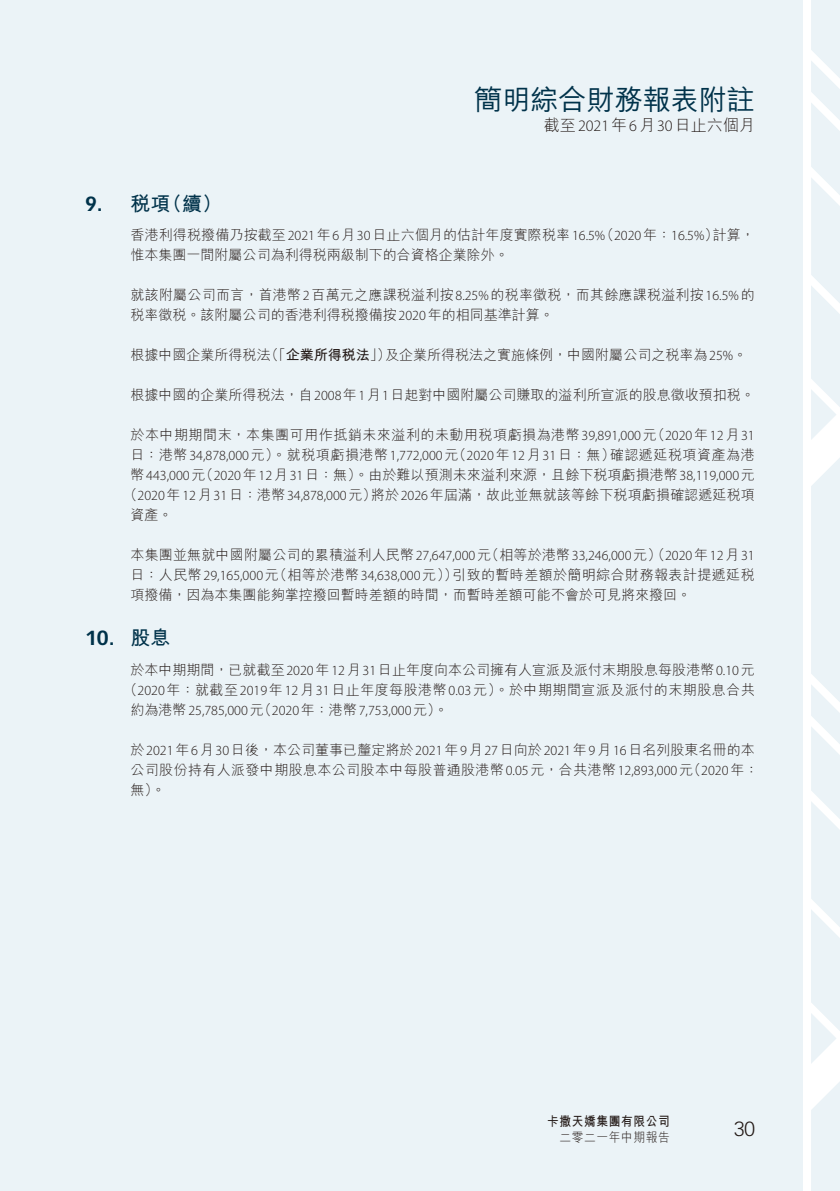
<style>
.page{position:relative;width:840px;height:1191px;background:#fff}
.page>*{position:absolute;margin:0;border:0;box-sizing:border-box;transform-origin:0 0}
.t1{font:500 28px "M Hei HK";color:#00324a}
.Note_Subhead_1{font:700 20px "M Hei HK";color:#00324a}
.Note_Subhead_1-2{font:700 20px "Vectora LT Std";color:#00324a}
.t2{font:300 20px "Vectora LT Std";color:#231916}
.t3{font:300 16px "M Hei HK";color:#231916}
.t4{font:300 14px/20px "M Hei HK";letter-spacing:.005em;color:#231916}
.t5{font:300 14px/20px "Myriad Pro";color:#231916}
.t6{font:300 14px/20px "M Hei HK";letter-spacing:.035em;color:#231916;text-align:right}
.t7{font:300 14px/20px "M Hei HK";letter-spacing:.025em;color:#231916}
.t8{font:700 14px "M Hei HK";color:#231916}
.t9{font:700 13px "M Hei HK";letter-spacing:.05em;color:#231916;scale:.9 1}
.t10{font:300 13px "M Hei HK";letter-spacing:.05em;color:#231916;scale:.9 1}
.s1{font-family:"Myriad Pro"}
.s2{font-family:"M Hei HK"}
.s3{font-weight:300}
</style>
<div class="page">
<div style="left:1px;top:0;width:838px;height:1191px;background:#ebf3f7"></div>
<svg style="left:810px;top:0;width:29px;height:1191px"></svg>
<div style="left:803px;top:0;width:7px;height:1191px;background:#fff"></div>
<h1 class="t1" style="left:474px;top:79px;width:281px">簡明綜合財務報表附註</h1>
<p class="t3" style="left:543px;top:117px;width:212px">截至<span class="s1">2021</span>年<span class="s1">6</span>月<span class="s1">30</span>日止六個月</p>
<p class="Note_Subhead_1-2" style="left:85px;top:191px;width:19px">9.</p>
<p class="Note_Subhead_1-2" style="left:85px;top:626px;width:31px">10.</p>
<p class="Note_Subhead_1" style="left:130px;top:189px;width:41px">稅項</p>
<p class="Note_Subhead_1" style="left:162px;top:189px;width:61px">（續(</p>
<p class="t5" style="left:599px;top:225px;width:120px"><span class="s2">（</span>2020<span class="s2">年：</span>16.5%<span class="s2">）</span></p>
<p class="t4" style="left:130px;top:224px;width:476px">香港利得稅撥備乃按截至<span class="s1">2021</span>年<span class="s1">6</span>月<span class="s1">30</span>日止六個月的估計年度實際稅率<span class="s1">16.5%</span>惟本集團一間附屬公司為利得稅兩級制下的合資格企業除外。</p>
<p class="t4" style="left:130px;top:284px;width:625px">就該附屬公司而言，首港幣<span class="s1">2</span>百萬元之應課稅溢利按<span class="s1">8.25%</span>的稅率徵稅，而其餘應課稅溢利按<span class="s1">16.5%</span>的稅率徵稅。該附屬公司的香港利得稅撥備按<span class="s1">2020</span>年的相同基準計算。</p>
<p class="t4" style="left:385px;top:344px;width:363px">及企業所得稅法之實施條例，中國附屬公司之稅率為<span class="s1">25%</span>。</p>
<p class="t4" style="left:712px;top:224px;width:44px">計算，</p>
<p class="t8" style="left:265px;top:344px;width:127px"><span class="s3">（「</span>企業所得稅法<span class="s3">」）</span></p>
<p class="t4" style="left:130px;top:344px;width:141px">根據中國企業所得稅法</p>
<p class="t4" style="left:130px;top:384px;width:625px">根據中國的企業所得稅法，自<span class="s1">2008</span>年 月<span class="s1">1 1</span>日起對中國附屬公司賺取的溢利所宣派的股息徵收預扣稅。</p>
<p class="t6" style="left:130px;top:424px;width:625px">於本中期期間末，本集團可用作抵銷未來溢利的未動用稅項虧損為港幣<span class="s1">39,891,000</span> （元 <span class="s1">2020</span>年<span class="s1">12</span>月<span class="s1">31</span>確認遞延稅項資產為港</p>
<p class="t5" style="left:130px;top:445px;width:486px"><span class="s2">日：港幣</span>34,878,000<span class="s2">元）。就稅項虧損港幣</span>1,772,000 <span class="s2">（元</span> 2020<span class="s2">年</span>12<span class="s2">月</span>31<span class="s2">日：無）</span></p>
<p class="t4" style="left:130px;top:464px;width:625px">幣<span class="s1">443,000</span> （元 <span class="s1">2020</span>年<span class="s1">12</span>月<span class="s1">31</span>日：無）。由於難以預測未來溢利來源，且餘下稅項虧損港幣<span class="s1">38,119,000</span>元</p>
<p class="t4" style="left:370px;top:484px;width:385px">將於<span class="s1">2026</span>年屆滿，故此並無就該等餘下稅項虧損確認遞延稅項</p>
<p class="t5" style="left:130px;top:485px;width:247px;text-indent:-7px"><span class="s2">（</span>2020<span class="s2">年</span>12<span class="s2">月</span>31<span class="s2">日：港幣</span>34,878,000<span class="s2">元）資產。</span></p>
<p class="t4" style="left:130px;top:544px;width:625px;text-align:right">本集團並無就中國附屬公司的累積溢利人民幣<span class="s1">27,647,000</span> （元相等於港幣<span class="s1">33,246,000</span>元）（<span class="s1">2020</span>年<span class="s1">12</span>月<span class="s1">31</span>引致的暫時差額於簡明綜合財務報表計提遞延稅</p>
<p class="t4" style="left:130px;top:564px;width:561px">日：人民幣<span class="s1">29,165,000</span> （元 相等於港幣<span class="s1">34,638,000</span>元））<br>項撥備，因為本集團能夠掌控撥回暫時差額的時間，而暫時差額可能不會於可見將來撥回。</p>
<p class="Note_Subhead_1" style="left:130px;top:623px;width:41px">股息</p>
<p class="t4" style="left:130px;top:659px;width:625px">於本中期期間，已就截至<span class="s1">2020</span>年<span class="s1">12</span>月<span class="s1">31</span>日止年度向本公司擁有人宣派及派付末期股息每股港幣<span class="s1">0.10</span>元</p>
<p class="t6" style="left:123px;top:679px;width:632px">（<span class="s1">2020</span>年：就截至<span class="s1">2019</span>年<span class="s1">12</span>月<span class="s1">31</span>日止年度每股港幣<span class="s1">0.03</span>元）。於中期期間宣派及派付的末期股息合共</p>
<p class="t5" style="left:130px;top:699px;width:319px"><span class="s2">約為港幣</span>25,785,000 <span class="s2">（元</span> 2020<span class="s2">年：港幣</span>7,753,000<span class="s2">元。(</span></p>
<p class="t7" style="left:130px;top:739px;width:629px">於<span class="s1">2021</span>年<span class="s1">6</span>月<span class="s1">30</span>日後，本公司董事已釐定將於<span class="s1">2021</span>年<span class="s1">9</span>月<span class="s1">27</span>日向於<span class="s1">2021</span>年<span class="s1">9</span>月<span class="s1">16</span>日名列股東名冊的本公司股份持有人派發中期股息本公司股本中每股普通股港幣<span class="s1">0.05</span>元，合共港幣<span class="s1">12,893,000</span> （元 <span class="s1">2020</span>年：無。(</p>
<p class="t9" style="left:547px;top:1112px;width:137px">卡撒天嬌集團有限公司</p>
<p class="t10" style="left:559px;top:1131px;width:124px">二零二一年中期報告</p>
<h2 class="t2" style="left:733px;top:1117px;width:22px">30</h2>
</div>
